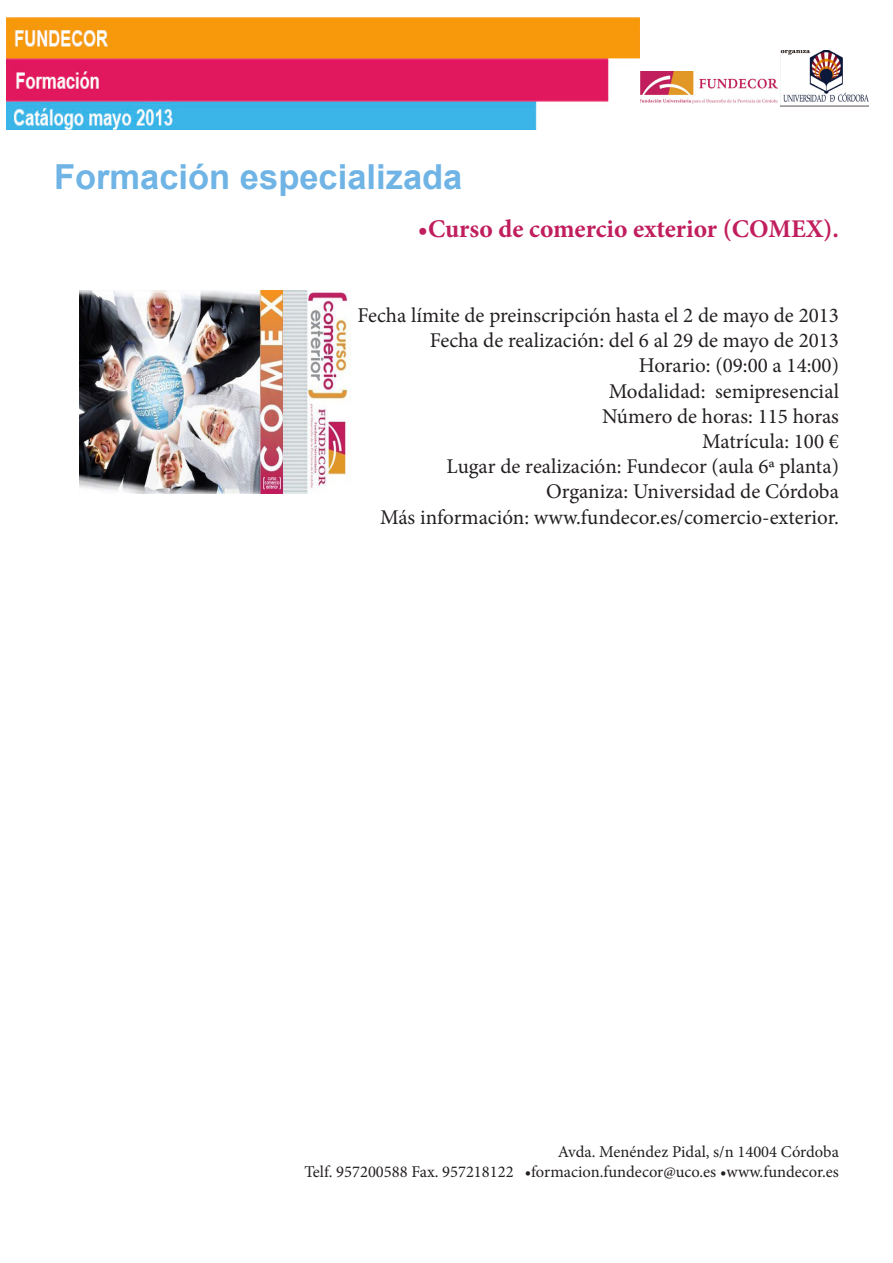
<style>
.page{position:relative;width:893px;height:1263px;background:#fff}
.page>*{position:absolute;margin:0;border:0;box-sizing:border-box;transform-origin:0 0}
.t1{font:700 34.5px "Arial";color:#6fb4e5}
.t2{font:700 25.5px "Minion Pro";color:#c11e5d}
.t3{font:21px "Minion Pro";color:#231f20}
.t4{font:16.5px "Minion Pro";color:#231f20}
</style>
<div class="page">
<img style="left:640px;top:72px;width:137px;height:31px">
<img style="left:781px;top:51px;width:87px;height:55px">
<img style="left:7px;top:17px;width:632px;height:112px">
<img style="left:79px;top:291px;width:272px;height:202px">
<p class="t1" style="left:54px;top:154px;width:410px">Formación especializada</p>
<p class="t2" style="left:418px;top:211px;width:423px">•Curso de comercio exterior (COMEX).</p>
<p class="t3" style="left:357px;top:301px;width:483px">Fecha límite de preinscripción hasta el 2 de mayo de 2013</p>
<p class="t3" style="left:430px;top:326px;width:411px">Fecha de realización: del 6 al 29 de mayo de 2013</p>
<p class="t3" style="left:639px;top:352px;width:202px">Horario: (09:00 a 14:00)</p>
<p class="t3" style="left:609px;top:377px;width:232px">Modalidad: semipresencial</p>
<p class="t3" style="left:602px;top:402px;width:238px">Número de horas: 115 horas</p>
<p class="t3" style="left:702px;top:427px;width:138px">Matrícula: 100 €</p>
<p class="t3" style="left:446px;top:452px;width:394px">Lugar de realización: Fundecor (aula 6ª planta)</p>
<p class="t3" style="left:546px;top:478px;width:294px">Organiza: Universidad de Córdoba</p>
<p class="t3" style="left:380px;top:503px;width:460px">Más información: www.fundecor.es/comercio-exterior.</p>
<p class="t4" style="left:558px;top:1141px;width:282px">Avda. Menéndez Pidal, s/n 14004 Córdoba</p>
<p class="t4" style="left:304px;top:1161px;width:536px">Telf. 957200588 Fax. 957218122 •formacion.fundecor@uco.es •www.fundecor.es</p>
</div>
